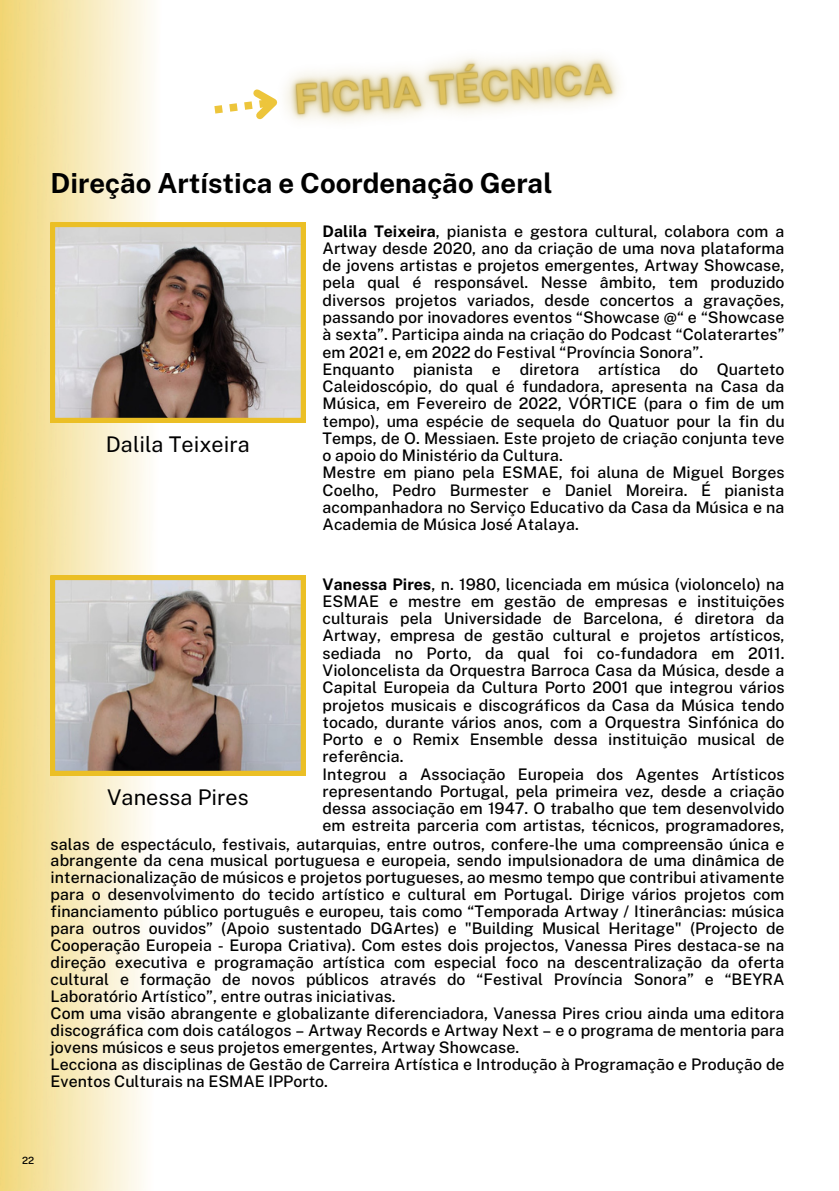
<style>
.page{position:relative;width:839px;height:1191px;background:#fff}
.page>*{position:absolute;margin:0;border:0;box-sizing:border-box;transform-origin:0 0}
.t1{font:700 27.6px "Public Sans";color:#000}
.t2{font:21.6px "Public Sans";color:#000}
.t3{font:500 16px/17.2px "Public Sans";color:#000;text-align:justify}
.t4{font:500 10px "Public Sans";color:#000}
.s1{font-weight:700}
.s2{color:#fff}
</style>
<div class="page">
<img style="left:0;top:0;width:247px;height:1191px">
<svg style="left:214px;top:86px;width:33px;height:40px"></svg>
<img style="left:247px;top:56px;width:372px;height:65px">
<svg style="left:51px;top:223px;width:254px;height:199px;background:#ab9f92"></svg>
<svg style="left:51px;top:576px;width:254px;height:199px;background:#aca092"></svg>
<h2 class="t1" style="left:51px;top:167px;width:503px">Direção Artística e Coordenação Geral</h2>
<p class="t3" style="left:322px;top:222px;width:463px"><span class="s1">Dalila Teixeira</span>, pianista e gestora cultural, colabora com a Artway desde 2020, ano da criação de uma nova plataforma de jovens artistas e projetos emergentes, Artway Showcase, pela qual é responsável. Nesse âmbito, tem produzido diversos projetos variados, desde concertos a gravações, passando por inovadores eventos “Showcase @“ e “Showcase à sexta”. Participa ainda na criação do Podcast “Colaterartes” em 2021 e, em 2022 do Festival “Província Sonora”.</p>
<p class="t3" style="left:322px;top:360px;width:463px">Enquanto pianista e diretora artística do Quarteto Caleidoscópio, do qual é fundadora, apresenta na Casa da Música, em Fevereiro de 2022, VÓRTICE (para o fim de um tempo), uma espécie de sequela do Quatuor pour la fin du Temps, de O. Messiaen. Este projeto de criação conjunta teve o apoio do Ministério da Cultura.</p>
<p class="t3" style="left:322px;top:464px;width:463px">Mestre em piano pela ESMAE, foi aluna de Miguel Borges Coelho, Pedro Burmester e Daniel Moreira. É pianista acompanhadora no Serviço Educativo da Casa da Música e na Academia de Música José Atalaya.</p>
<p class="t2" style="left:106px;top:431px;width:146px">Dalila Teixeira</p>
<h3 class="t3" style="left:322px;top:575px;width:463px"><span class="s1">Vanessa Pires</span>, n. 1980, licenciada em música (violoncelo) na ESMAE e mestre em gestão de empresas e instituições culturais pela Universidade de Barcelona, é diretora da Artway, empresa de gestão cultural e projetos artísticos, sediada no Porto, da qual foi co-fundadora em 2011.<br>Violoncelista da Orquestra Barroca Casa da Música, desde a Capital Europeia da Cultura Porto 2001 que integrou vários projetos musicais e discográficos da Casa da Música tendo tocado, durante vários anos, com a Orquestra Sinfónica do Porto e o Remix Ensemble dessa instituição musical de referência.</h3>
<p class="t3" style="left:322px;top:765px;width:463px">Integrou a Associação Europeia dos Agentes Artísticos representando Portugal, pela primeira vez, desde a criação dessa associação em 1947. O trabalho que tem desenvolvido em estreita parceria com artistas, técnicos, programadores, <span class="s2">jjjj</span></p>
<p class="t2" style="left:107px;top:784px;width:143px">Vanessa Pires</p>
<p class="t3" style="left:51px;top:835px;width:735px">salas de espectáculo, festivais, autarquias, entre outros, confere-lhe uma compreensão única e abrangente da cena musical portuguesa e europeia, sendo impulsionadora de uma dinâmica de internacionalização de músicos e projetos portugueses, ao mesmo tempo que contribui ativamente para o desenvolvimento do tecido artístico e cultural em Portugal. Dirige vários projetos com financiamento público português e europeu, tais como “Temporada Artway / Itinerâncias: música para outros ouvidos” (Apoio sustentado DGArtes) e "Building Musical Heritage" (Projecto de Cooperação Europeia - Europa Criativa). Com estes dois projectos, Vanessa Pires destaca-se na direção executiva e programação artística com especial foco na descentralização da oferta cultural e formação de novos públicos através do “Festival Província Sonora” e “BEYRA Laboratório Artístico”, entre outras iniciativas.</p>
<h3 class="t3" style="left:51px;top:1005px;width:735px">Com uma visão abrangente e globalizante diferenciadora, Vanessa Pires criou ainda uma editora discográfica com dois catálogos – Artway Records e Artway Next – e o programa de mentoria para jovens músicos e seus projetos emergentes, Artway Showcase.</h3>
<p class="t3" style="left:51px;top:1056px;width:735px">Lecciona as disciplinas de Gestão de Carreira Artística e Introdução à Programação e Produção de<br>Eventos Culturais na ESMAE IPPorto.</p>
<p class="t4" style="left:22px;top:1154px;width:14px">22</p>
</div>
